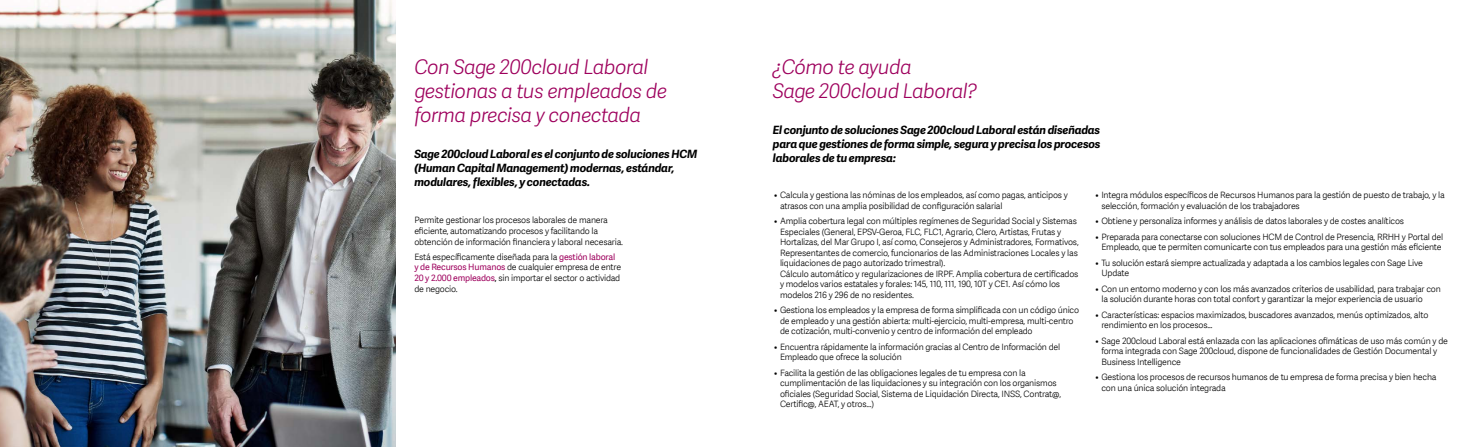
<style>
.page{position:relative;width:1474px;height:447px;background:#fff}
.page>*{position:absolute;margin:0;border:0;box-sizing:border-box;transform-origin:0 0}
.t1{font:italic 20.12px/24.2px "Adelle Sans SAGE Lt";letter-spacing:-.025em;color:#9e005d}
.t2{font:italic 700 11.38px/13.7px "Adelle Sans SAGE";letter-spacing:-.02em;color:#000;text-align:justify}
.t3{font:8.75px/10.5px "Adelle Sans SAGE Lt";letter-spacing:-.02em;color:#000}
.s1{font-family:"Adelle Sans SAGE";color:#9e005d}
.s2{font-family:"Adelle Sans SAGE"}
</style>
<div class="page">
<img style="left:0;top:0;width:395px;height:446px">
<h1 class="t1" style="left:414px;top:54px;width:254px">Con Sage 200cloud Laboral gestionas a tus empleados de forma precisa y conectada</h1>
<h2 class="t2" style="left:414px;top:147px;width:284px;text-align:left">Sage 200cloud Laboral es el conjunto de soluciones HCM (Human Capital Management) modernas, estándar, modulares, flexibles, y conectadas.</h2>
<p class="t3" style="left:414px;top:215px;width:210px">Permite gestionar los procesos laborales de manera eficiente, automatizando procesos y facilitando la obtención de información financiera y laboral necesaria.</p>
<p class="t3" style="left:414px;top:251px;width:208px">Está específicamente diseñada para la <span class="s1">gestión laboral y de Recursos Humanos</span> de cualquier empresa de entre <span class="s1">20 y 2.000 empleados</span><span class="s2">,</span> sin importar el sector o actividad de negocio.</p>
<h1 class="t1" style="left:773px;top:54px;width:205px">¿Cómo te ayuda<br>Sage 200cloud Laboral?</h1>
<h2 class="t2" style="left:773px;top:123px;width:329px">El conjunto de soluciones Sage 200cloud Laboral están diseñadas para que gestiones de forma simple, segura y precisa los procesos laborales de tu empresa:</h2>
<p class="t3" style="left:780px;top:189px;width:289px;text-indent:-6px">• Calcula y gestiona las nóminas de los empleados, así como pagas, anticipos y atrasos con una amplia posibilidad de configuración salarial</p>
<p class="t3" style="left:780px;top:215px;width:300px;text-indent:-6px">• Amplia cobertura legal con múltiples regímenes de Seguridad Social y Sistemas Especiales (General, EPSV-Geroa, FLC, FLC1, Agrario, Clero, Artistas, Frutas y Hortalizas, del Mar Grupo I, así como, Consejeros y Administradores, Formativos, Representantes de comercio, funcionarios de las Administraciones Locales y las liquidaciones de pago autorizado trimestral).<br>Cálculo automático y regularizaciones de IRPF. Amplia cobertura de certificados y modelos varios estatales y forales: 145, 110, 111, 190, 10T y CE1. Así cómo los modelos 216 y 296 de no residentes.</p>
<p class="t3" style="left:780px;top:304px;width:300px;text-indent:-6px">• Gestiona los empleados y la empresa de forma simplificada con un código único de empleado y una gestión abierta: multi-ejercicio, multi-empresa, multi-centro de cotización, multi-convenio y centro de información del empleado</p>
<p class="t3" style="left:780px;top:341px;width:282px;text-indent:-6px">• Encuentra rápidamente la información gracias al Centro de Información del<br>Empleado que ofrece la solución</p>
<p class="t3" style="left:780px;top:367px;width:283px;text-indent:-6px">• Facilita la gestión de las obligaciones legales de tu empresa con la cumplimentación de las liquidaciones y su integración con los organismos oficiales (Seguridad Social, Sistema de Liquidación Directa, INSS, Contrat@, Certific@, AEAT, y otros...)</p>
<p class="t3" style="left:1101px;top:189px;width:345px;text-indent:-6px">• Integra módulos específicos de Recursos Humanos para la gestión de puesto de trabajo, y la selección, formación y evaluación de los trabajadores</p>
<p class="t3" style="left:1095px;top:215px;width:310px">• Obtiene y personaliza informes y análisis de datos laborales y de costes analíticos</p>
<p class="t3" style="left:1095px;top:231px;width:349px;text-align:center">• Preparada para conectarse con soluciones HCM de Control de Presencia, RRHH y Portal del<br>Empleado, que te permiten comunicarte con tus empleados para una gestión más eficiente</p>
<p class="t3" style="left:1101px;top:257px;width:323px;text-indent:-6px">• Tu solución estará siempre actualizada y adaptada a los cambios legales con Sage Live<br>Update</p>
<p class="t3" style="left:1101px;top:283px;width:341px;text-indent:-6px">• Con un entorno moderno y con los más avanzados criterios de usabilidad, para trabajar con la solución durante horas con total confort y garantizar la mejor experiencia de usuario</p>
<p class="t3" style="left:1101px;top:309px;width:328px;text-indent:-6px">• Características: espacios maximizados, buscadores avanzados, menús optimizados, alto rendimiento en los procesos…</p>
<p class="t3" style="left:1101px;top:335px;width:348px;text-indent:-6px">• Sage 200cloud Laboral está enlazada con las aplicaciones ofimáticas de uso más común y de forma integrada con Sage 200cloud, dispone de funcionalidades de Gestión Documental y<br>Business Intelligence</p>
<p class="t3" style="left:1101px;top:371px;width:337px;text-indent:-6px">• Gestiona los procesos de recursos humanos de tu empresa de forma precisa y bien hecha con una única solución integrada</p>
</div>
